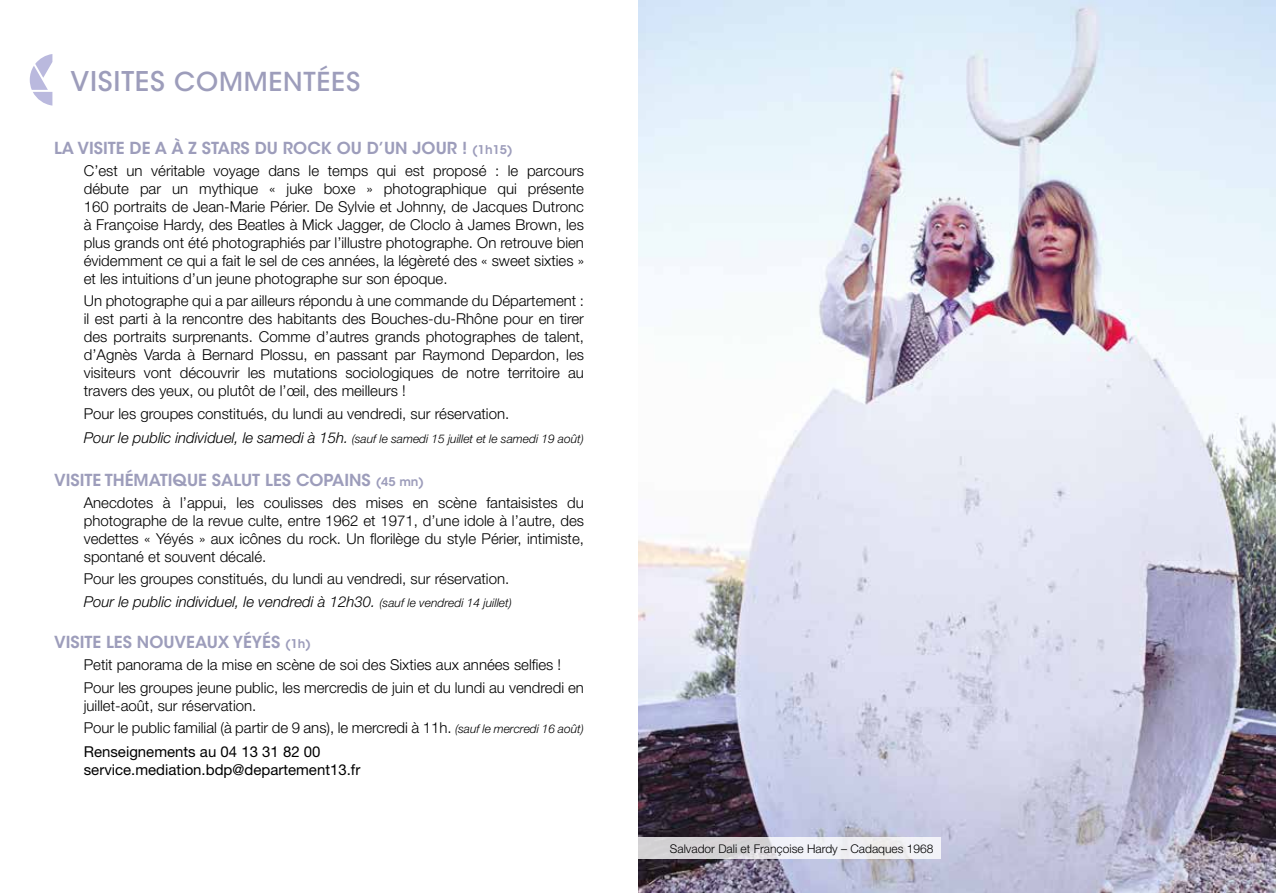
<style>
.page{position:relative;width:1276px;height:893px;background:#fff}
.page>*{position:absolute;margin:0;border:0;box-sizing:border-box;transform-origin:0 0}
.t1{font:500 25.95px "ITC Avant Garde Std";letter-spacing:.03em;color:#9d9dbb}
.t2{font:600 16.5px "ITC Avant Garde Std";color:#9d9dbb}
.t3{font:300 15px/18px "Helvetica Neue LT Std";color:#000;text-align:justify}
.t4{font:15px/18px "Helvetica Neue LT Std";color:#000}
.t5{font:italic 300 12px "Helvetica Neue LT Std";color:#000}
.t6{font:300 12px "Helvetica Neue LT Std";color:#000}
.s1{font-size:27px}
.s2{font-size:12px}
.s3{font-size:15px}
.s4{font-style:italic}
.s5{font-style:italic;font-size:12px}
</style>
<div class="page">
<img style="left:638px;top:0;width:638px;height:893px">
<svg style="left:30px;top:54px;width:22px;height:52px"></svg>
<svg style="left:638px;top:838px;width:302px;height:21px"></svg>
<h1 class="t1" style="left:70px;top:66px;width:291px"><span class="s1">VISITES</span> COMMENTÉES</h1>
<p class="t2" style="left:54px;top:137px;width:460px">LA VISITE DE A À Z STARS DU ROCK OU D’UN JOUR ! <span class="s2">(1h15)</span></p>
<p class="t3" style="left:84px;top:162px;width:502px">C’est un véritable voyage dans le temps qui est proposé : le parcours débute par un mythique « juke boxe » photographique qui présente 160 portraits de Jean-Marie Périer. De Sylvie et Johnny, de Jacques Dutronc à Françoise Hardy, des Beatles à Mick Jagger, de Cloclo à James Brown, les plus grands ont été photographiés par l’illustre photographe. On retrouve bien évidemment ce qui a fait le sel de ces années, la légèreté des « sweet sixties » et les intuitions d’un jeune photographe sur son époque.</p>
<p class="t3" style="left:84px;top:292px;width:502px">Un photographe qui a par ailleurs répondu à une commande du Département : il est parti à la rencontre des habitants des Bouches-du-Rhône pour en tirer des portraits surprenants. Comme d’autres grands photographes de talent, d’Agnès Varda à Bernard Plossu, en passant par Raymond Depardon, les visiteurs vont découvrir les mutations sociologiques de notre territoire au travers des yeux, ou plutôt de l’œil, des meilleurs !</p>
<p class="t3" style="left:84px;top:404px;width:427px">Pour les groupes constitués, du lundi au vendredi, sur réservation.</p>
<p class="t5" style="left:84px;top:431px;width:501px"><span class="s3">Pour le public individuel, le samedi à 15h.</span> (sauf le samedi 15 juillet et le samedi 19 août)</p>
<p class="t2" style="left:54px;top:469px;width:371px">VISITE THÉMATIQUE SALUT LES COPAINS <span class="s2">(45 mn)</span></p>
<p class="t3" style="left:84px;top:494px;width:502px">Anecdotes à l’appui, les coulisses des mises en scène fantaisistes du photographe de la revue culte, entre 1962 et 1971, d’une idole à l’autre, des vedettes « Yéyés » aux icônes du rock. Un florilège du style Périer, intimiste, spontané et souvent décalé.</p>
<p class="t3" style="left:84px;top:568px;width:429px;line-height:22.2px">Pour les groupes constitués, du lundi au vendredi, sur réservation.<br><span class="s4">Pour le public individuel, le vendredi à 12h30.</span> <span class="s5">(sauf le vendredi 14 juillet)</span></p>
<p class="t2" style="left:54px;top:632px;width:259px">VISITE LES NOUVEAUX YÉYÉS <span class="s2">(1h)</span></p>
<p class="t3" style="left:84px;top:654px;width:502px;line-height:22.2px">Petit panorama de la mise en scène de soi des Sixties aux années selfies !<br>Pour les groupes jeune public, les mercredis de juin et du lundi au vendredi en</p>
<p class="t3" style="left:84px;top:694px;width:502px;line-height:22.2px">juillet-août, sur réservation.<br>Pour le public familial (à partir de 9 ans), le mercredi à 11h. <span class="s5">(sauf le mercredi 16 août)</span></p>
<p class="t4" style="left:84px;top:743px;width:278px">Renseignements au 04 13 31 82 00 service.mediation.bdp@departement13.fr</p>
<p class="t6" style="left:670px;top:841px;width:265px">Salvador Dali et Françoise Hardy – Cadaques 1968</p>
</div>
